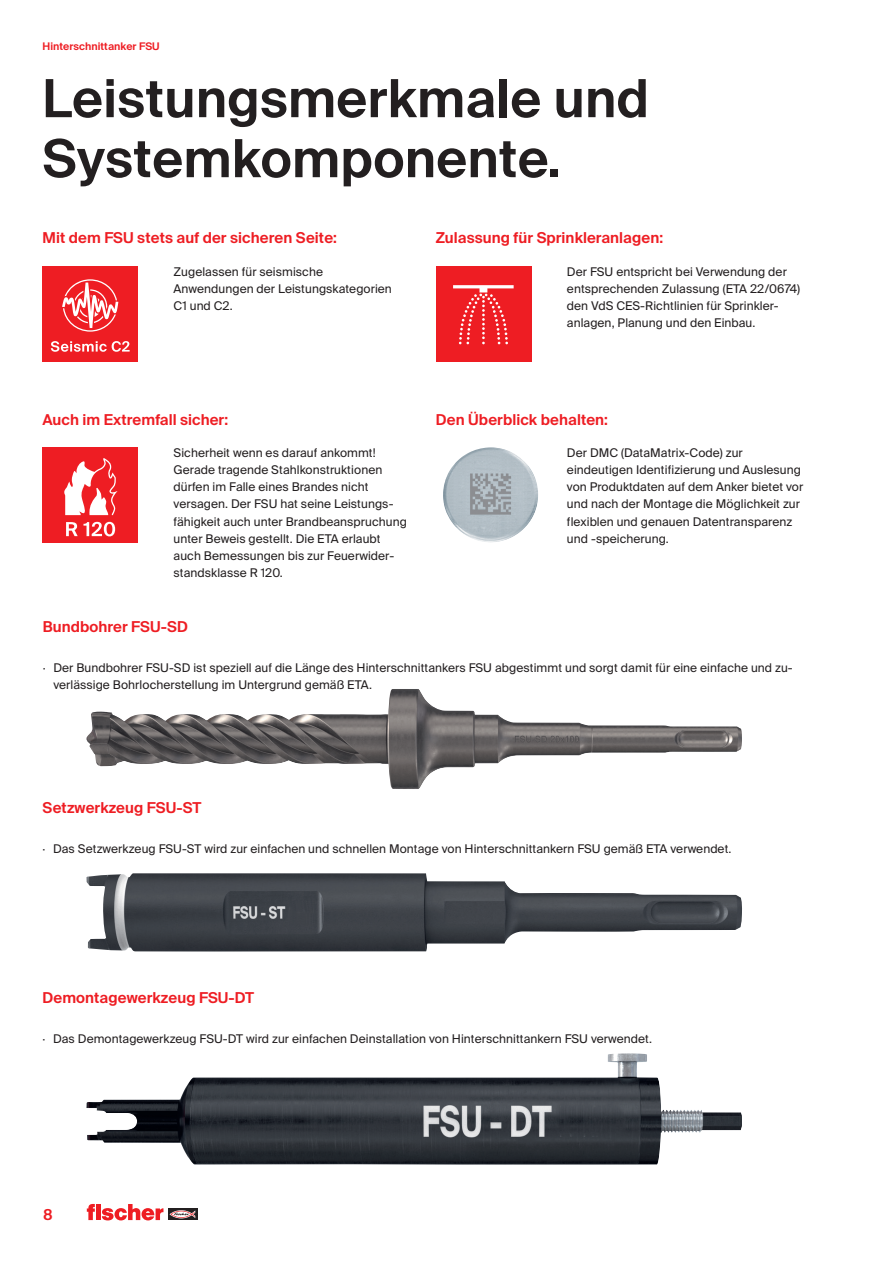
<style>
.page{position:relative;width:893px;height:1263px;background:#fff}
.page>*{position:absolute;margin:0;border:0;box-sizing:border-box;transform-origin:0 0}
.t1{font:600 52.5px/60px "fischerstrong";letter-spacing:.005em;color:#231f20}
.t2{font:600 15px "fischerstrong";letter-spacing:.005em;color:#ee1d23}
.t3{font:12px/17.2px "fischerstrong";letter-spacing:.005em;color:#231f20}
.t4{font:600 10.5px "fischerstrong";letter-spacing:.005em;color:#ee1d23}
</style>
<div class="page">
<svg style="left:168px;top:1208px;width:29px;height:12px"></svg>
<svg style="left:169px;top:1210px;width:26px;height:8px"></svg>
<svg style="left:87px;top:1204px;width:76px;height:16px"></svg>
<div style="left:42px;top:266px;width:96px;height:96px;background:#ee1d23"></div>
<svg style="left:51px;top:341px;width:79px;height:11px"></svg>
<svg style="left:62px;top:279px;width:56px;height:53px"></svg>
<div style="left:436px;top:266px;width:95px;height:96px;background:#ee1d23"></div>
<svg style="left:453px;top:285px;width:61px;height:59px"></svg>
<div style="left:43px;top:447px;width:95px;height:96px;background:#ee1d23"></div>
<svg style="left:66px;top:522px;width:49px;height:14px"></svg>
<svg style="left:64px;top:458px;width:54px;height:57px"></svg>
<img style="left:443px;top:447px;width:95px;height:95px">
<img style="left:86px;top:873px;width:656px;height:78px">
<img style="left:86px;top:1053px;width:656px;height:111px">
<img style="left:86px;top:689px;width:656px;height:100px">
<p class="t4" style="left:43px;top:41px;width:119px">Hinterschnittanker FSU</p>
<h1 class="t1" style="left:42px;top:69px;width:608px">Leistungsmerkmale und<br>Systemkomponente.</h1>
<p class="t2" style="left:43px;top:229px;width:296px">Mit dem FSU stets auf der sicheren Seite:</p>
<p class="t2" style="left:436px;top:229px;width:229px">Zulassung für Sprinkleranlagen:</p>
<p class="t3" style="left:174px;top:263px;width:220px">Zugelassen für seismische<br>Anwendungen der Leistungskategorien<br>C1 und C2.</p>
<p class="t3" style="left:567px;top:263px;width:235px">Der FSU entspricht bei Verwendung der entsprechenden Zulassung (ETA 22/0674) den VdS CES-Richtlinien für Sprinkler&shy;anlagen, Planung und den Einbau.</p>
<p class="t2" style="left:43px;top:411px;width:187px">Auch im Extremfall sicher:</p>
<p class="t3" style="left:174px;top:444px;width:235px">Sicherheit wenn es darauf ankommt!<br>Gerade tragende Stahlkonstruktionen dürfen im Falle eines Brandes nicht versagen. Der FSU hat seine Leistungs&shy;fähigkeit auch unter Brandbeanspruchung unter Beweis gestellt. Die ETA erlaubt auch Bemessungen bis zur Feuerwider&shy;standsklasse R 120.</p>
<p class="t2" style="left:436px;top:411px;width:174px">Den Überblick behalten:</p>
<p class="t3" style="left:567px;top:444px;width:238px">Der DMC (DataMatrix-Code) zur eindeutigen Identifizierung und Auslesung von Produktdaten auf dem Anker bietet vor und nach der Montage die Möglichkeit zur flexiblen und genauen Datentransparenz und -speicherung.</p>
<p class="t2" style="left:43px;top:618px;width:147px">Bundbohrer FSU-SD</p>
<p class="t3" style="left:53px;top:659px;width:741px;text-indent:-11px">· Der Bundbohrer FSU-SD ist speziell auf die Länge des Hinterschnittankers FSU abgestimmt und sorgt damit für eine einfache und zu&shy;verlässige Bohrlocherstellung im Untergrund gemäß ETA.</p>
<p class="t2" style="left:43px;top:799px;width:160px">Setzwerkzeug FSU-ST</p>
<p class="t3" style="left:43px;top:840px;width:690px">· Das Setzwerkzeug FSU-ST wird zur einfachen und schnellen Montage von Hinterschnittankern FSU gemäß ETA verwendet.</p>
<p class="t2" style="left:43px;top:988px;width:213px">Demontagewerkzeug FSU-DT</p>
<p class="t3" style="left:43px;top:1030px;width:611px">· Das Demontagewerkzeug FSU-DT wird zur einfachen Deinstallation von Hinterschnittankern FSU verwendet.</p>
<p class="t2" style="left:43px;top:1206px;width:11px">8</p>
</div>
